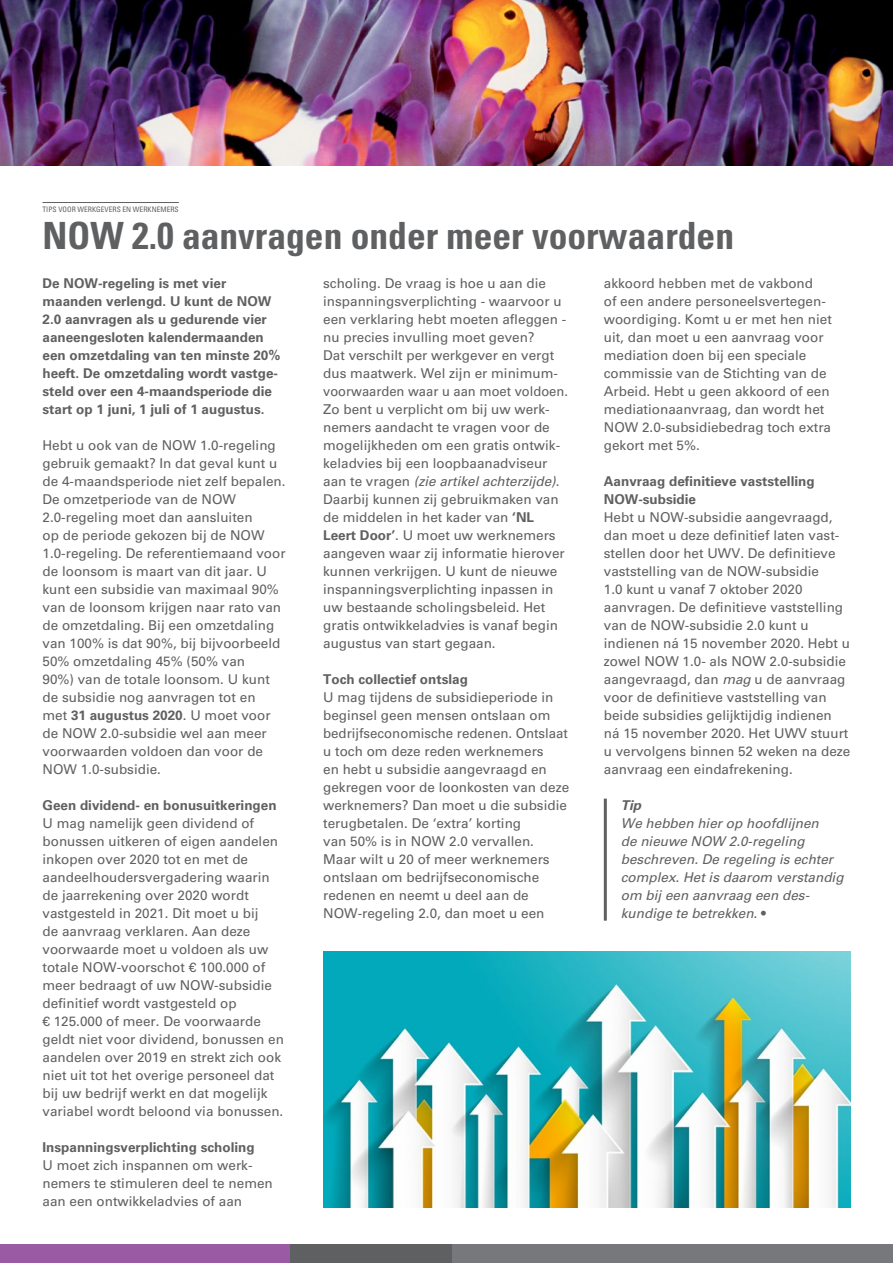
<style>
.page{position:relative;width:893px;height:1263px;background:#fff}
.page>*{position:absolute;margin:0;border:0;box-sizing:border-box;transform-origin:0 0}
.t1{font:700 condensed 37.5px "Univers LT Std";color:#5f6062}
.t2{font:13.5px/18px "Univers LT Std";color:#5f6062}
.t3{font:700 13.5px/18px "Univers LT Std";color:#5f6062}
.t4{font:italic 13.5px/18px "Univers LT Std";color:#5f6062}
.t5{font:italic 700 13.5px "Univers LT Std";color:#5f6062}
.t6{font:condensed 7.5px "Univers LT Std";color:#5f6062}
.s1{font-weight:700}
.s2{font-style:italic}
.s3{font-style:normal}
</style>
<div class="page">
<hr style="left:0;top:0;width:1px;height:1263px;background:#9b5ba4">
<img style="left:0;top:0;width:893px;height:166px">
<div style="left:0;top:1244px;width:893px;height:19px;background:#77787b"></div>
<div style="left:289px;top:1244px;width:163px;height:19px;background:#5f6062"></div>
<div style="left:0;top:1244px;width:289px;height:19px;background:#9b5ba4"></div>
<img style="left:323px;top:951px;width:527px;height:256px">
<hr style="left:43px;top:202px;width:136px;height:1px;background:#5f6062">
<hr style="left:604px;top:799px;width:3px;height:122px;background:#5f6062">
<p class="t6" style="left:43px;top:204px;width:138px">TIPS VOOR WERKGEVERS EN WERKNEMERS</p>
<h1 class="t1" style="left:43px;top:213px;width:693px">NOW 2.0 aanvragen onder meer voorwaarden</h1>
<p class="t3" style="left:43px;top:274px;width:239px">De NOW-regeling is met vier maanden verlengd. U kunt de NOW 2.0 aanvragen als u gedurende vier aaneengesloten kalendermaanden een omzetdaling van ten minste 20% heeft. De omzetdaling wordt vastge&shy;steld over een 4-maandsperiode die start op 1 juni, 1 juli of 1 augustus.</p>
<p class="t2" style="left:43px;top:436px;width:245px">Hebt u ook van de NOW 1.0-regeling gebruik gemaakt? In dat geval kunt u de 4-maandsperiode niet zelf bepalen.<br>De omzetperiode van de NOW<br>2.0-regeling moet dan aansluiten<br>op de periode gekozen bij de NOW<br>1.0-regeling. De referentiemaand voor de loonsom is maart van dit jaar. U kunt een subsidie van maximaal 90% van de loonsom krijgen naar rato van de omzetdaling. Bij een omzetdaling van 100% is dat 90%, bij bijvoorbeeld<br>50% omzetdaling 45% (50% van<br>90%) van de totale loonsom. U kunt de subsidie nog aanvragen tot en<br>met <span class="s1">31 augustus 2020</span>. U moet voor de NOW 2.0-subsidie wel aan meer voorwaarden voldoen dan voor de<br>NOW 1.0-subsidie.</p>
<p class="t3" style="left:43px;top:796px;width:236px">Geen dividend- en bonusuitkeringen</p>
<p class="t2" style="left:43px;top:814px;width:243px">U mag namelijk geen dividend of bonussen uitkeren of eigen aandelen inkopen over 2020 tot en met de aandeelhoudersvergadering waarin de jaarrekening over 2020 wordt vastgesteld in 2021. Dit moet u bij<br>de aanvraag verklaren. Aan deze voorwaarde moet u voldoen als uw totale NOW-voorschot € 100.000 of meer bedraagt of uw NOW-subsidie definitief wordt vastgesteld op<br>€ 125.000 of meer. De voorwaarde geldt niet voor dividend, bonussen en aandelen over 2019 en strekt zich ook niet uit tot het overige personeel dat bij uw bedrijf werkt en dat mogelijk variabel wordt beloond via bonussen.</p>
<p class="t3" style="left:43px;top:1138px;width:214px">Inspanningsverplichting scholing</p>
<p class="t2" style="left:43px;top:1156px;width:232px">U moet zich inspannen om werk&shy;nemers te stimuleren deel te nemen aan een ontwikkeladvies of aan</p>
<p class="t2" style="left:323px;top:274px;width:246px">scholing. De vraag is hoe u aan die inspanningsverplichting - waarvoor u een verklaring hebt moeten afleggen - nu precies invulling moet geven?<br>Dat verschilt per werkgever en vergt dus maatwerk. Wel zijn er minimum&shy;voorwaarden waar u aan moet voldoen.<br>Zo bent u verplicht om bij uw werk&shy;nemers aandacht te vragen voor de mogelijkheden om een gratis ontwik&shy;keladvies bij een loopbaanadviseur aan te vragen <span class="s2">(zie artikel achterzijde)</span>.<br>Daarbij kunnen zij gebruikmaken van de middelen in het kader van <span class="s1">‘NL Leert Door’</span>. U moet uw werknemers aangeven waar zij informatie hierover kunnen verkrijgen. U kunt de nieuwe inspanningsverplichting inpassen in uw bestaande scholingsbeleid. Het gratis ontwikkeladvies is vanaf begin augustus van start gegaan.</p>
<p class="t3" style="left:323px;top:670px;width:146px">Toch collectief ontslag</p>
<p class="t2" style="left:323px;top:688px;width:248px">U mag tijdens de subsidieperiode in beginsel geen mensen ontslaan om bedrijfseconomische redenen. Ontslaat u toch om deze reden werknemers<br>en hebt u subsidie aangevraagd en gekregen voor de loonkosten van deze werknemers? Dan moet u die subsidie terugbetalen. De ‘extra’ korting<br>van 50% is in NOW 2.0 vervallen.<br>Maar wilt u 20 of meer werknemers ontslaan om bedrijfseconomische redenen en neemt u deel aan de NOW-regeling 2.0, dan moet u een</p>
<p class="t2" style="left:604px;top:274px;width:230px">akkoord hebben met de vakbond<br>of een andere personeelsvertegen&shy;woordiging. Komt u er met hen niet uit, dan moet u een aanvraag voor mediation doen bij een speciale commissie van de Stichting van de<br>Arbeid. Hebt u geen akkoord of een mediationaanvraag, dan wordt het<br>NOW 2.0-subsidiebedrag toch extra gekort met 5%.</p>
<p class="t3" style="left:604px;top:472px;width:212px">Aanvraag definitieve vaststelling<br>NOW-subsidie</p>
<p class="t2" style="left:604px;top:508px;width:248px">Hebt u NOW-subsidie aangevraagd, dan moet u deze definitief laten vast&shy;stellen door het UWV. De definitieve vaststelling van de NOW-subsidie<br>1.0 kunt u vanaf 7 oktober 2020 aanvragen. De definitieve vaststelling van de NOW-subsidie 2.0 kunt u indienen ná 15 november 2020. Hebt u zowel NOW 1.0- als NOW 2.0-subsidie aangevraagd, dan <span class="s2">mag</span> u de aanvraag voor de definitieve vaststelling van beide subsidies gelijktijdig indienen ná 15 november 2020. Het UWV stuurt u vervolgens binnen 52 weken na deze aanvraag een eindafrekening.</p>
<p class="t5" style="left:621px;top:797px;width:22px">Tip</p>
<p class="t4" style="left:621px;top:814px;width:224px">We hebben hier op hoofdlijnen<br>de nieuwe NOW 2.0-regeling beschreven. De regeling is echter complex. Het is daarom verstandig om bij een aanvraag een des&shy;kundige te betrekken. <span class="s3">•</span></p>
</div>
